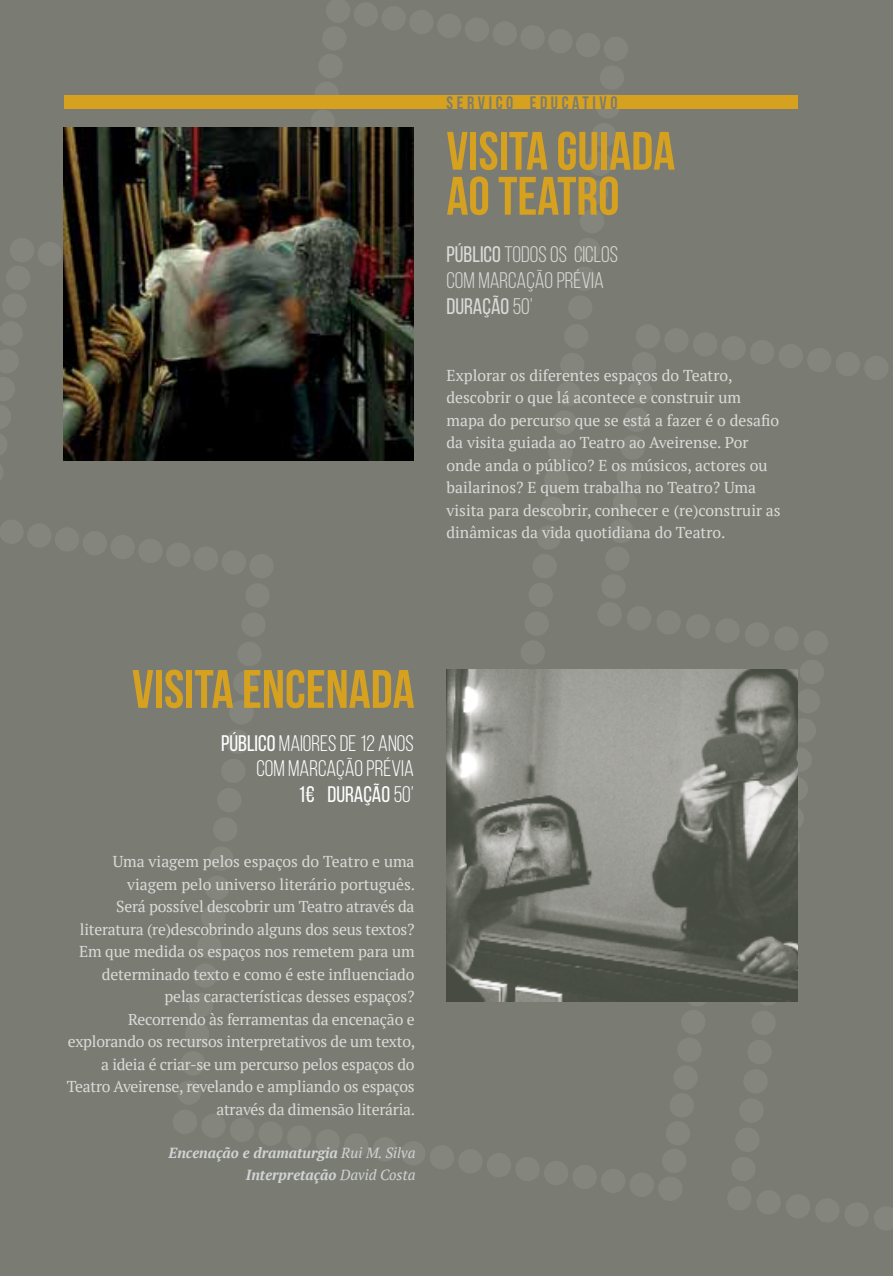
<style>
.page{position:relative;width:893px;height:1276px;background:#7a7c74}
.page>*{position:absolute;margin:0;border:0;box-sizing:border-box;transform-origin:0 0}
.t1{font:700 54px/45px "Bebas Neue";color:#d6a11f}
.t2{font:22.5px/25.4px "Bebas Neue";color:#fff;text-align:right}
.t3{font:22.5px "Bebas Neue";color:#dadad7}
.t4{font:22.5px "Bebas Neue";color:#dadad7}
.t5{font:700 18px "Bebas Neue";letter-spacing:.2em;color:#7a7c74}
.t6{font:15.75px/22.5px "PT Serif";letter-spacing:-.01em;color:#dadad7;text-align:right}
.t7{font:italic 700 14.62px/22.5px "PT Serif";color:#d1d3d4;text-align:right}
.s1{font-style:inherit}
.s2{font-weight:400}
</style>
<div class="page">
<img style="left:446px;top:670px;width:351px;height:332px">
<img style="left:64px;top:128px;width:350px;height:332px">
<div style="left:64px;top:95px;width:733px;height:14px;background:#d6a11f"></div>
<p class="t5" style="left:446px;top:93px;width:172px">SERVIÇO EDUCATIVO</p>
<h1 class="t1" style="left:446px;top:128px;width:230px">VISITA GUIADA<br>AO TEATRO</h1>
<h2 class="t3" style="left:446px;top:242px;width:173px"><span class="s1">PÚBLICO</span> TODOS OS CICLOS</h2>
<h2 class="t4" style="left:446px;top:294px;width:88px">DURAÇÃO <span class="s1">50’</span></h2>
<h2 class="t3" style="left:446px;top:268px;width:159px">COM MARCAÇÃO PRÉVIA</h2>
<p class="t6" style="left:446px;top:364px;width:336px;text-align:left">Explorar os diferentes espaços do Teatro, descobrir o que lá acontece e construir um mapa do percurso que se está a fazer é o desafio da visita guiada ao Teatro ao Aveirense. Por onde anda o público? E os músicos, actores ou bailarinos? E quem trabalha no Teatro? Uma visita para descobrir, conhecer e (re)construir as dinâmicas da vida quotidiana do Teatro.</p>
<h1 class="t1" style="left:132px;top:666px;width:284px">VISITA ENCENADA</h1>
<h2 class="t2" style="left:221px;top:730px;width:194px"><span class="s1">PÚBLICO</span> MAIORES DE 12 ANOS</h2>
<h2 class="t2" style="left:256px;top:755px;width:159px">COM MARCAÇÃO PRÉVIA<br><span class="s1">1€ DURAÇÃO</span> 50’</h2>
<p class="t6" style="left:67px;top:850px;width:350px">Uma viagem pelos espaços do Teatro e uma viagem pelo universo literário português.<br>Será possível descobrir um Teatro através da literatura (re)descobrindo alguns dos seus textos?<br>Em que medida os espaços nos remetem para um determinado texto e como é este influenciado pelas características desses espaços?<br>Recorrendo às ferramentas da encenação e explorando os recursos interpretativos de um texto, a ideia é criar-se um percurso pelos espaços do Teatro Aveirense, revelando e ampliando os espaços através da dimensão literária.</p>
<p class="t7" style="left:169px;top:1141px;width:248px">Encenação e dramaturgia <span class="s2">Rui M. Silva<br></span>Interpretação <span class="s2">David Costa</span></p>
</div>
